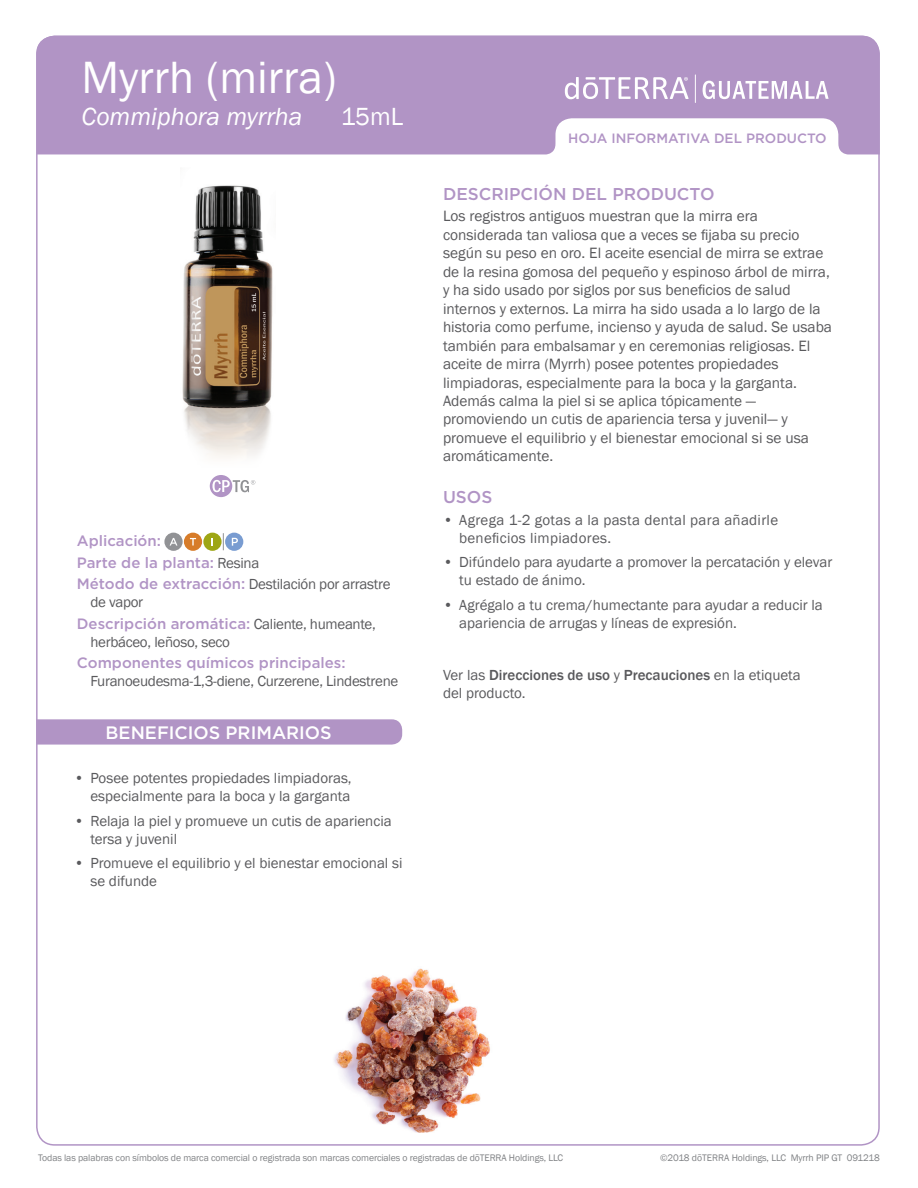
<style>
.page{position:relative;width:918px;height:1188px;background:#fff}
.page>*{position:absolute;margin:0;border:0;box-sizing:border-box;transform-origin:0 0}
.Main_H1_SP{font:46.5px "Franklin Gothic";color:#fff}
.Main_H2_SP{font:italic 25.5px "Franklin Gothic";color:#fff}
.Main_H2_SP-2{font:25.5px "Franklin Gothic";color:#fff}
.t1{font:500 18px "Gotham";color:#fff}
.Purple_Headers_SP{font:500 17.1px "Gotham";color:#b194c5}
.Body_SP{font:15.3px/18.5px "Franklin Gothic";color:#5a5a5d}
.Oil_Attribute_Panel{font:15px/18px "Franklin Gothic";color:#5a5a5d}
.Oil_Attribute_Panel-2{font:15px/18px "Franklin Gothic";letter-spacing:-.02em;color:#5a5a5d}
.Oil_Attribute_Panel-3{font:15px/18px "Franklin Gothic";letter-spacing:.02em;color:#5a5a5d}
.Ver_las_Direcciones{font:15px/18px "Franklin Gothic";color:#5a5a5d}
.Oil_Attribute_Panel-4{font:500 15px "Gotham";color:#b194c5}
.t2{font:500 13.5px "Gotham";color:#b194c5}
.t3{font:9.75px "Franklin Gothic";letter-spacing:-.01em;color:#808285}
.s1{font-family:"Franklin Gothic";font-weight:400;color:#5a5a5d}
.s2{font-family:"Gotham";font-weight:500;color:#b194c5}
.s3{font-weight:500}
</style>
<div class="page">
<svg style="left:37px;top:36px;width:843px;height:118px;background:#b99fcb"></svg>
<svg style="left:210px;top:475px;width:45px;height:22px"></svg>
<svg style="left:703px;top:81px;width:126px;height:18px"></svg>
<svg style="left:565px;top:77px;width:124px;height:22px"></svg>
<svg style="left:695px;top:75px;width:1px;height:28px"></svg>
<div style="left:164px;top:533px;width:19px;height:18px;background:#919295;border-radius:50%"></div>
<svg style="left:170px;top:538px;width:7px;height:8px"></svg>
<div style="left:184px;top:533px;width:18px;height:18px;background:#d77c29;border-radius:50%"></div>
<svg style="left:190px;top:538px;width:6px;height:8px"></svg>
<svg style="left:203px;top:533px;width:19px;height:18px"></svg>
<svg style="left:223px;top:533px;width:1px;height:17px"></svg>
<div style="left:225px;top:533px;width:18px;height:18px;background:#799cd1;border-radius:50%"></div>
<svg style="left:232px;top:538px;width:6px;height:8px"></svg>
<svg style="left:36px;top:719px;width:366px;height:26px;background:#b397c6"></svg>
<img style="left:334px;top:968px;width:156px;height:164px">
<img style="left:182px;top:185px;width:91px;height:273px">
<p class="Main_H1_SP" style="left:82px;top:48px;width:257px">Myrrh (mirra)</p>
<p class="Main_H2_SP" style="left:82px;top:101px;width:222px">Commiphora myrrha</p>
<p class="Main_H2_SP-2" style="left:341px;top:101px;width:64px">15mL</p>
<p class="Oil_Attribute_Panel-4" style="left:77px;top:531px;width:86px">Aplicación:</p>
<p class="Oil_Attribute_Panel-4" style="left:77px;top:553px;width:184px">Parte de la planta: <span class="s1">Resina</span></p>
<p class="Oil_Attribute_Panel-2" style="left:90px;top:575px;width:302px;text-indent:-14px"><span class="s2">Método de extracción:</span> Destilación por arrastre de vapor</p>
<p class="Oil_Attribute_Panel-2" style="left:90px;top:615px;width:287px;text-indent:-14px"><span class="s2">Descripción aromática:</span> Caliente, humeante, herbáceo, leñoso, seco</p>
<p class="Oil_Attribute_Panel-2" style="left:90px;top:654px;width:309px;text-indent:-14px"><span class="s2">Componentes químicos principales:<br></span>Furanoeudesma-1,3-diene, Curzerene, Lindestrene</p>
<p class="t1" style="left:106px;top:721px;width:228px">BENEFICIOS PRIMARIOS</p>
<p class="Oil_Attribute_Panel" style="left:74px;top:769px;width:279px;text-align:right">• Posee potentes propiedades limpiadoras, especialmente para la boca y la garganta</p>
<p class="Oil_Attribute_Panel" style="left:90px;top:812px;width:303px;text-indent:-16px">• Relaja la piel y promueve un cutis de apariencia tersa y juvenil</p>
<p class="Oil_Attribute_Panel" style="left:90px;top:855px;width:314px;text-indent:-16px">• Promueve el equilibrio y el bienestar emocional si se difunde</p>
<p class="t2" style="left:568px;top:130px;width:260px">HOJA INFORMATIVA DEL PRODUCTO</p>
<p class="Purple_Headers_SP" style="left:443px;top:182px;width:273px">DESCRIPCIÓN DEL PRODUCTO</p>
<p class="Body_SP" style="left:443px;top:207px;width:391px">Los registros antiguos muestran que la mirra era considerada tan valiosa que a veces se fijaba su precio según su peso en oro. El aceite esencial de mirra se extrae de la resina gomosa del pequeño y espinoso árbol de mirra, y ha sido usado por siglos por sus beneficios de salud internos y externos. La mirra ha sido usada a lo largo de la historia como perfume, incienso y ayuda de salud. Se usaba también para embalsamar y en ceremonias religiosas. El aceite de mirra (Myrrh) posee potentes propiedades limpiadoras, especialmente para la boca y la garganta.<br>Además calma la piel si se aplica tópicamente — promoviendo un cutis de apariencia tersa y juvenil— y promueve el equilibrio y el bienestar emocional si se usa aromáticamente.</p>
<p class="Purple_Headers_SP" style="left:443px;top:486px;width:51px">USOS</p>
<p class="Oil_Attribute_Panel-3" style="left:459px;top:511px;width:320px;text-indent:-16px">• Agrega 1-2 gotas a la pasta dental para añadirle beneficios limpiadores.</p>
<p class="Oil_Attribute_Panel" style="left:459px;top:554px;width:375px;text-indent:-16px">• Difúndelo para ayudarte a promover la percatación y elevar tu estado de ánimo.</p>
<p class="Oil_Attribute_Panel" style="left:459px;top:597px;width:365px;text-indent:-16px">• Agrégalo a tu crema/humectante para ayudar a reducir la apariencia de arrugas y líneas de expresión.</p>
<p class="Ver_las_Direcciones" style="left:443px;top:666px;width:359px">Ver las <span class="s3">Direcciones de uso</span> y <span class="s3">Precauciones</span> en la etiqueta del producto.</p>
<p class="t3" style="left:38px;top:1152px;width:527px">Todas las palabras con símbolos de marca comercial o registrada son marcas comerciales o registradas de dōTERRA Holdings, LLC</p>
<p class="t3" style="left:660px;top:1152px;width:221px">©2018 dōTERRA Holdings, LLC Myrrh PIP GT 091218</p>
</div>
